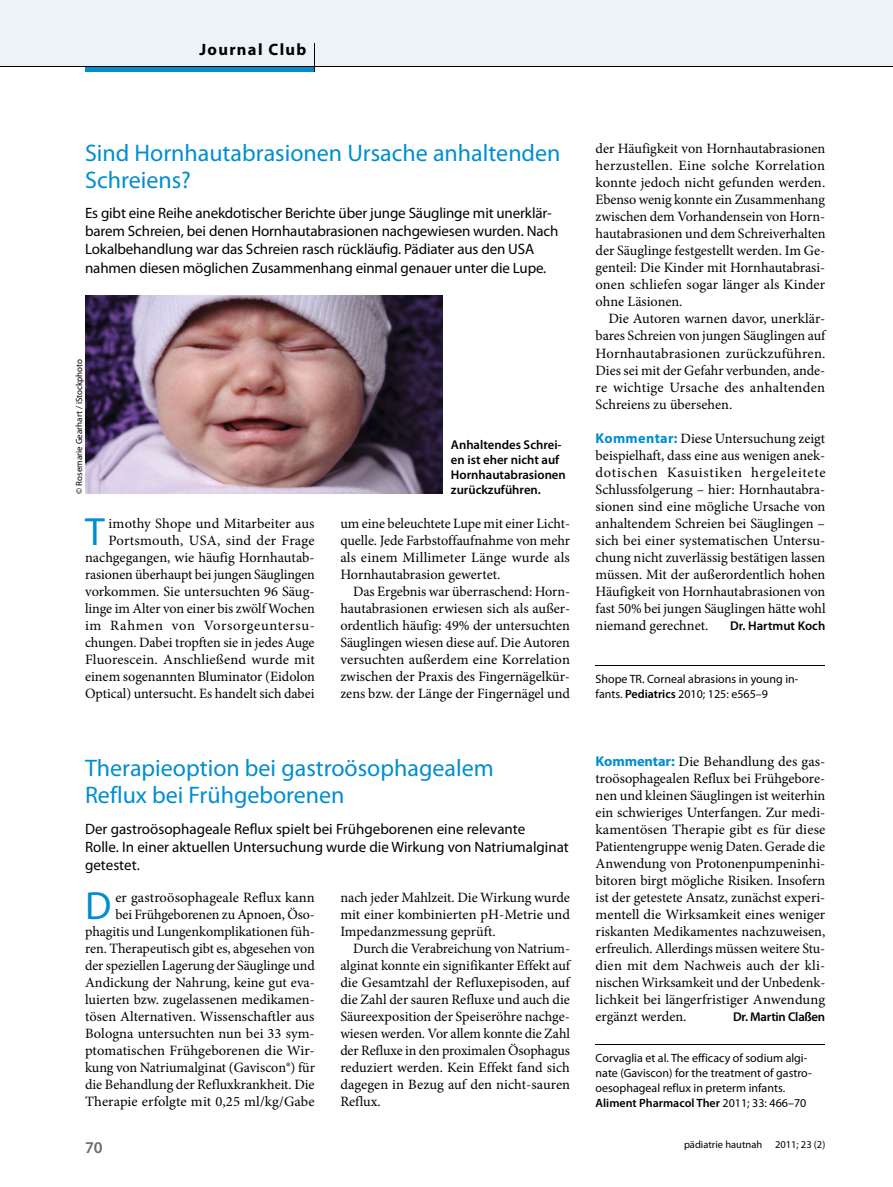
<style>
.page{position:relative;width:893px;height:1187px;background:#fff}
.page>*{position:absolute;margin:0;border:0;box-sizing:border-box;transform-origin:0 0}
.t1{font:39.45px "Myriad Pro";color:#008ecf}
.t2{font:24px/27px "Myriad Pro";color:#008ecf}
.t3{font:700 16.5px "Myriad Pro";letter-spacing:.08em;color:#000}
.t4{font:600 16.5px "Myriad Pro";color:#6e6d67}
.t5{font:15px/18px "Myriad Pro";letter-spacing:-.01em;color:#000}
.t6{font:14.25px/17px "Minion Pro";color:#000;text-align:justify}
.t7{font:600 12.75px/15px "Myriad Pro";color:#000}
.t8{font:600 12.75px "Myriad Pro";letter-spacing:-.02em;color:#000}
.t9{font:12px/15px "Myriad Pro";color:#000}
.t10{font:10.5px "Myriad Pro";color:#000}
.t11{font:9px "Myriad Pro";color:#000}
.s1{font-family:"Myriad Pro";font-weight:700;color:#008ecf}
.s2{font-weight:600}
</style>
<div class="page">
<div style="left:0;top:0;width:892px;height:66px;background:#ecf2f5"></div>
<div style="left:85px;top:66px;width:230px;height:5px;background:#008ecf"></div>
<hr style="left:0;top:66px;width:892px;height:1px;background:#000">
<svg style="left:314px;top:43px;width:1px;height:28px"></svg>
<hr style="left:595px;top:1044px;width:230px;height:1px;background:#000">
<hr style="left:595px;top:665px;width:230px;height:1px;background:#000">
<img style="left:85px;top:296px;width:357px;height:197px">
<p class="t3" style="left:199px;top:43px;width:108px">Journal Club</p>
<h2 class="t2" style="left:85px;top:141px;width:477px">Sind Hornhautabrasionen Ursache anhaltenden<br>Schreiens?</h2>
<p class="t5" style="left:85px;top:205px;width:475px">Es gibt eine Reihe anekdotischer Berichte über junge Säuglinge mit unerklär&shy;barem Schreien, bei denen Hornhautabrasionen nachgewiesen wurden. Nach Lokalbehandlung war das Schreien rasch rückläufig. Pädiater aus den USA nahmen diesen möglichen Zusammenhang einmal genauer unter die Lupe.</p>
<p class="t11" style="left:76px;top:493px;width:136px;rotate:-90deg">© Rosemarie Gearhart / iStockphoto</p>
<p class="t7" style="left:451px;top:438px;width:116px">Anhaltendes Schrei&shy;en ist eher nicht auf<br>Hornhautabrasionen</p>
<p class="t7" style="left:451px;top:483px;width:91px">zurückzuführen.</p>
<p class="t6" style="left:85px;top:516px;width:231px;text-align:right">imothy Shope und Mitarbeiter aus Portsmouth, USA, sind der Frage nachgegangen, wie häufig Hornhautab&shy;rasionen überhaupt bei jungen Säuglingen vorkommen. Sie untersuchten 96 Säug&shy;linge im Alter von einer bis zwölf Wochen im Rahmen von Vorsorgeuntersu&shy;chungen. Dabei tropften sie in jedes Auge Fluorescein. Anschließend wurde mit einem sogenannten Bluminator (Eidolon Optical) untersucht. Es handelt sich dabei</p>
<p class="t6" style="left:340px;top:516px;width:231px">um eine beleuchtete Lupe mit einer Licht&shy;quelle. Jede Farbstoffaufnahme von mehr als einem Millimeter Länge wurde als Hornhautabrasion gewertet.</p>
<h1 class="t1" style="left:85px;top:516px;width:21px">T</h1>
<p class="t6" style="left:340px;top:584px;width:231px;text-indent:13px">Das Ergebnis war überraschend: Horn&shy;hautabrasionen erwiesen sich als außer&shy;ordentlich häufig: 49% der untersuchten Säuglingen wiesen diese auf. Die Autoren versuchten außerdem eine Korrelation zwischen der Praxis des Fingernägelkür&shy;zens bzw. der Länge der Fingernägel und</p>
<h2 class="t2" style="left:85px;top:756px;width:410px">Therapieoption bei gastroösophagealem<br>Reflux bei Frühgeborenen</h2>
<p class="t5" style="left:85px;top:821px;width:485px">Der gastroösophageale Reflux spielt bei Frühgeborenen eine relevante<br>Rolle. In einer aktuellen Untersuchung wurde die Wirkung von Natriumalginat ge testet.</p>
<p class="t6" style="left:85px;top:890px;width:231px;text-align:right">er gastroösophageale Reflux kann<br>bei Frühgeborenen zu Apnoen, Öso&shy;phagitis und Lungenkomplikationen füh&shy;ren. Therapeutisch gibt es, abgesehen von der speziellen Lagerung der Säuglinge und Andickung der Nahrung, keine gut eva&shy;luierten bzw. zugelassenen medikamen&shy;tösen Alternativen. Wissenschaftler aus Bologna untersuchten nun bei 33 sym&shy;ptomatischen Frühgeborenen die Wir&shy;kung von Natriumalginat (Gaviscon®) für die Behandlung der Refluxkrankheit. Die Therapie erfolgte mit 0,25 ml/kg/Gabe</p>
<p class="t6" style="left:340px;top:890px;width:231px">nach jeder Mahlzeit. Die Wirkung wurde mit einer kombinierten pH-Metrie und Impedanzmessung geprüft.</p>
<h1 class="t1" style="left:85px;top:890px;width:28px">D</h1>
<p class="t6" style="left:340px;top:941px;width:231px;text-indent:13px">Durch die Verabreichung von Natrium&shy;alginat konnte ein signifikanter Effekt auf die Gesamtzahl der Refluxepisoden, auf die Zahl der sauren Refluxe und auch die Säureexposition der Speiseröhre nachge&shy;wiesen werden. Vor allem konnte die Zahl der Refluxe in den proximalen Ösophagus reduziert werden. Kein Effekt fand sich dagegen in Bezug auf den nicht-sauren Reflux.</p>
<p class="t4" style="left:85px;top:1140px;width:19px">70</p>
<p class="t6" style="left:595px;top:141px;width:231px">der Häufigkeit von Hornhautabrasionen herzustellen. Eine solche Korrelation konnte jedoch nicht gefunden werden.<br>Ebenso wenig konnte ein Zusammenhang zwischen dem Vorhandensein von Horn&shy;hautabrasionen und dem Schreiverhalten der Säuglinge festgestellt werden. Im Ge&shy;genteil: Die Kinder mit Hornhautabrasi&shy;onen schliefen sogar länger als Kinder ohne Läsionen.</p>
<p class="t6" style="left:595px;top:312px;width:231px;text-indent:13px">Die Autoren warnen davor, unerklär&shy;bares Schreien von jungen Säuglingen auf Hornhautabrasionen zurückzuführen.<br>Dies sei mit der Gefahr verbunden, ande&shy;re wichtige Ursache des anhaltenden Schreiens zu übersehen.</p>
<p class="t6" style="left:595px;top:431px;width:231px"><span class="s1">Kommentar:</span> Diese Untersuchung zeigt beispielhaft, dass eine aus wenigen anek&shy;dotischen Kasuistiken hergeleitete Schlussfolgerung – hier: Hornhautabra&shy;sionen sind eine mögliche Ursache von anhaltendem Schreien bei Säuglingen – sich bei einer systematischen Untersu&shy;chung nicht zuverlässig bestätigen lassen müssen. Mit der außerordentlich hohen Häufigkeit von Hornhautabrasionen von fast 50% bei jungen Säuglingen hätte wohl niemand gerechnet.</p>
<p class="t7" style="left:730px;top:619px;width:97px">Dr. Hartmut Koch</p>
<p class="t9" style="left:595px;top:672px;width:204px">Shope TR. Corneal abrasions in young in&shy;fants. <span class="s2">Pediatrics</span> 2010; 125: e565–9</p>
<p class="t6" style="left:595px;top:754px;width:231px"><span class="s1">Kommentar:</span> Die Behandlung des gas&shy;troösophagealen Reflux bei Frühgebore&shy;nen und kleinen Säuglingen ist weiterhin ein schwieriges Unterfangen. Zur medi&shy;kamentösen Therapie gibt es für diese Patientengruppe wenig Daten. Gerade die Anwendung von Protonenpumpeninhi&shy;bitoren birgt mögliche Risiken. Insofern ist der getestete Ansatz, zunächst experi&shy;mentell die Wirksamkeit eines weniger riskanten Medikamentes nachzuweisen, erfreulich. Allerdings müssen weitere Stu&shy;dien mit dem Nachweis auch der kli&shy;nischen Wirksamkeit und der Unbedenk&shy;lichkeit bei längerfristiger Anwendung ergänzt werden.</p>
<p class="t8" style="left:733px;top:1012px;width:94px">Dr. Martin Claßen</p>
<p class="t9" style="left:595px;top:1050px;width:217px">Corvaglia et al. The efficacy of sodium algi&shy;nate (Gaviscon) for the treatment of gastro&shy;oesophageal reflux in preterm infants.<br><span class="s2">Aliment Pharmacol Ther</span> 2011; 33: 466–70</p>
<p class="t10" style="left:684px;top:1140px;width:143px">pädiatrie hautnah 2011; 23 (2)</p>
</div>
